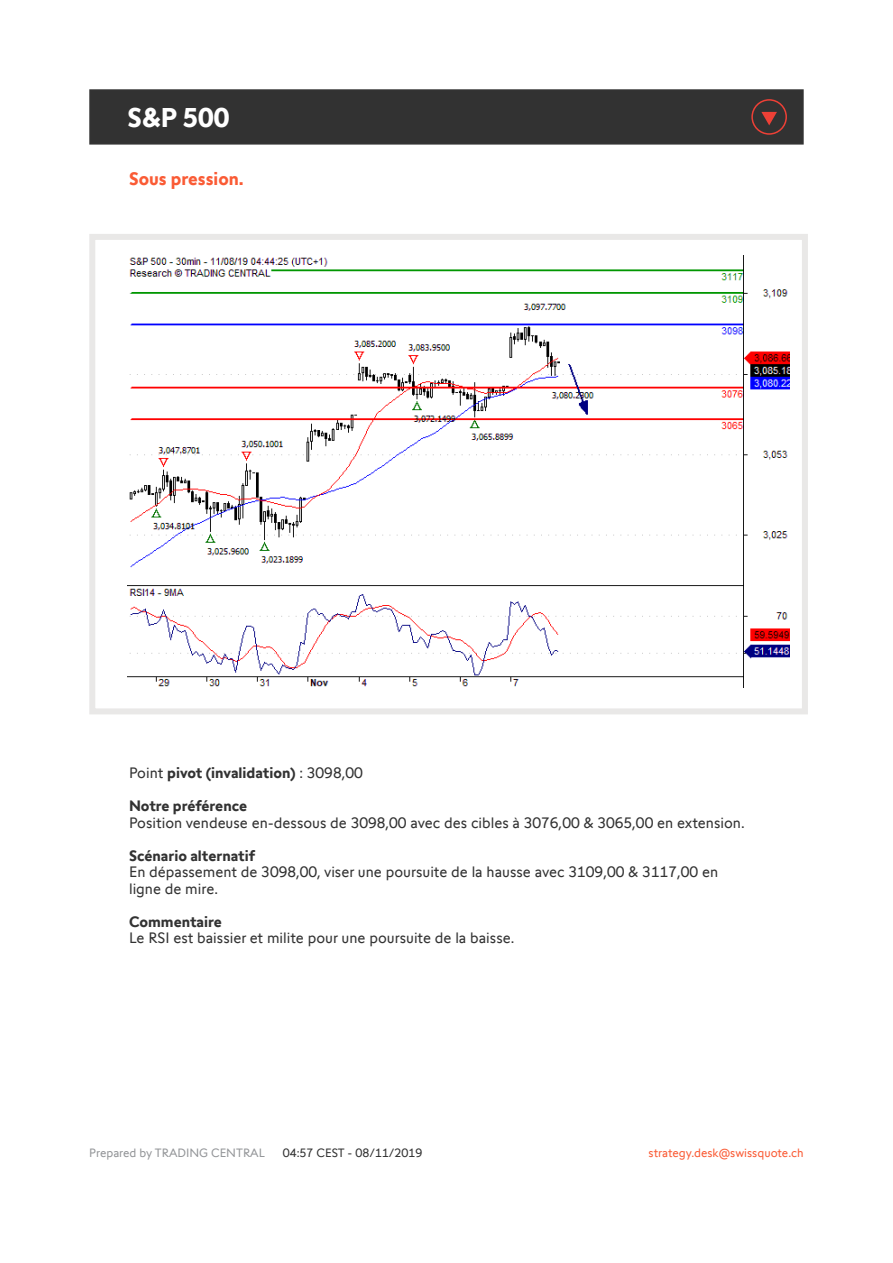
<style>
.page{position:relative;width:893px;height:1263px;background:#fff}
.page>*{position:absolute;margin:0;border:0;box-sizing:border-box;transform-origin:0 0}
.t1{font:700 27px "Swissquote CT";color:#fff}
.t2{font:700 18px "Swissquote CT";color:#fa5b35}
.t3{font:15px/16.5px "Swissquote CT";color:#323232}
.t4{font:700 15px "Swissquote CT";color:#323232}
.t5{font:12px "Swissquote CT";color:#fa5b35}
.t6{font:12px "Swissquote CT";color:#939598}
.t7{font:12px "Swissquote CT";color:#323232}
.s1{font-weight:400}
</style>
<div class="page">
<div style="left:89px;top:234px;width:719px;height:480px;border:6px solid #e9e8e7"></div>
<div style="left:89px;top:89px;width:715px;height:56px;background:#323232;border:2px solid #323232"></div>
<img style="left:128px;top:255px;width:661px;height:432px">
<svg style="left:751px;top:99px;width:36px;height:36px"></svg>
<h1 class="t1" style="left:128px;top:101px;width:103px">S&amp;P 500</h1>
<p class="t2" style="left:129px;top:168px;width:116px">Sous pression.</p>
<p class="t4" style="left:129px;top:764px;width:235px"><span class="s1">Point</span> pivot (invalidation) <span class="s1">: 3098,00</span></p>
<p class="t4" style="left:129px;top:797px;width:120px">Notre préférence</p>
<p class="t3" style="left:129px;top:814px;width:617px">Position vendeuse en-dessous de 3098,00 avec des cibles à 3076,00 &amp; 3065,00 en extension.</p>
<p class="t4" style="left:129px;top:846px;width:127px">Scénario alternatif</p>
<p class="t3" style="left:129px;top:864px;width:591px">En dépassement de 3098,00, viser une poursuite de la hausse avec 3109,00 &amp; 3117,00 en ligne de mire.</p>
<p class="t4" style="left:129px;top:912px;width:94px">Commentaire</p>
<p class="t3" style="left:129px;top:930px;width:387px">Le RSI est baissier et milite pour une poursuite de la baisse.</p>
<p class="t6" style="left:89px;top:1145px;width:177px">Prepared by TRADING CENTRAL</p>
<p class="t7" style="left:283px;top:1145px;width:141px">04:57 CEST - 08/11/2019</p>
<p class="t5" style="left:649px;top:1145px;width:157px">strategy.desk@swissquote.ch</p>
</div>
